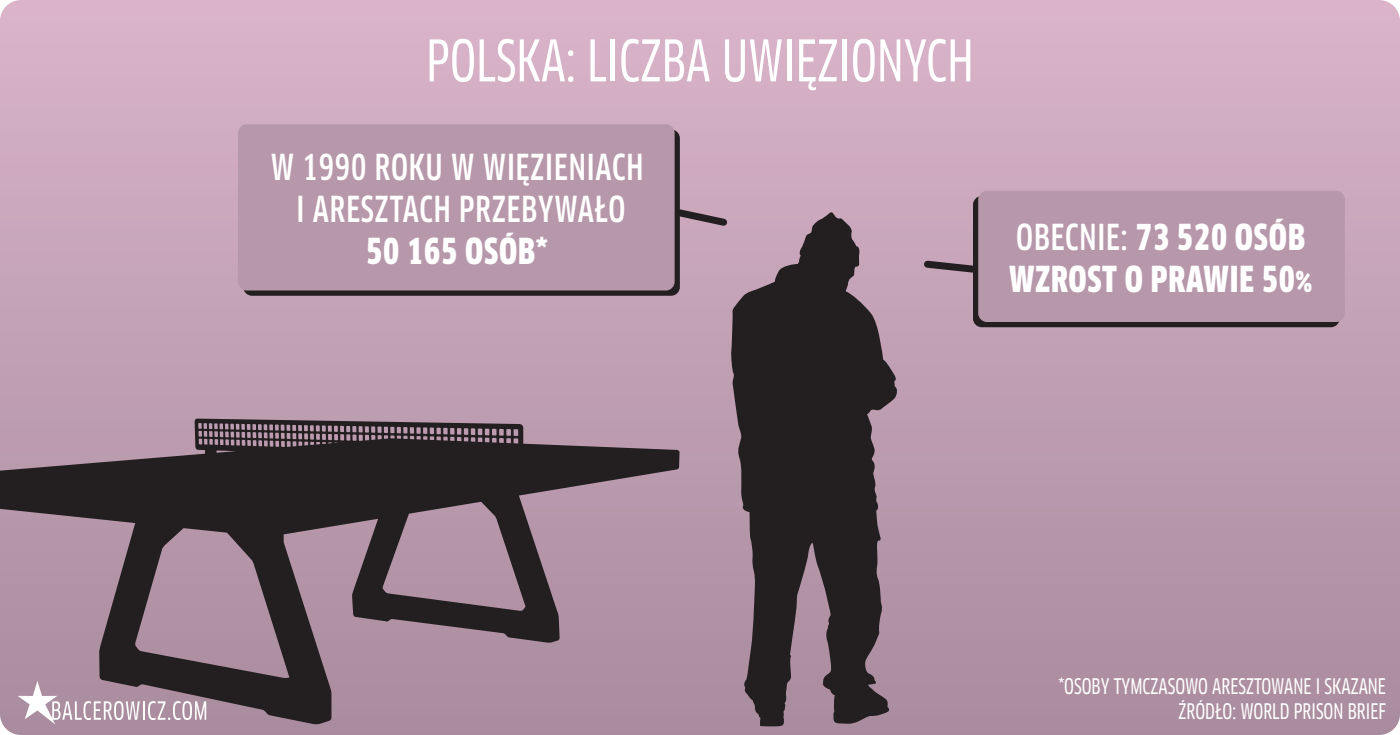
<style>
.page{position:relative;width:1400px;height:735px;background:#fff}
.page>*{position:absolute;margin:0;border:0;box-sizing:border-box;transform-origin:0 0}
.t1{font:56px "Clan Pro Cond News";color:#fff}
.t2{font:900 condensed 35px/42px "Clan Pro";letter-spacing:.025em;color:#fff}
.t3{font:500 condensed 35px/42px "Clan Pro";letter-spacing:.025em;color:#fff;text-align:center}
.t4{font:21px/25.2px "Clan Pro Cond News";color:#fff;text-align:right}
.s1{font-weight:500}
.s2{font-size:28px}
</style>
<div class="page">
<div style="left:0;top:0;width:1400px;height:735px;background:linear-gradient(to bottom,#dab4c9,#a88b9e)"></div>
<svg style="left:731px;top:210px;width:167px;height:517px;background:#574a51"></svg>
<svg style="left:0;top:419px;width:680px;height:305px;background:#7c6773"></svg>
<svg style="left:18px;top:681px;width:188px;height:43px;background:#ad97a5"></svg>
<div style="left:243px;top:130px;width:437px;height:166px;background:#231f20;border-radius:9px"></div>
<svg style="left:679px;top:203px;width:53px;height:28px"></svg>
<div style="left:238px;top:124px;width:437px;height:167px;background:#b798ab;border-radius:9px"></div>
<div style="left:973px;top:196px;width:367px;height:131px;background:#231f20;border-radius:9px"></div>
<svg style="left:920px;top:257px;width:53px;height:20px"></svg>
<div style="left:978px;top:191px;width:367px;height:131px;background:#b798ab;border-radius:9px"></div>
<h1 class="t1" style="left:426px;top:28px;width:549px">POLSKA: LICZBA UWIĘZIONYCH</h1>
<h2 class="t3" style="left:271px;top:146px;width:374px">W 1990 ROKU W WIĘZIENIACH<br>I ARESZTACH PRZEBYWAŁO</h2>
<h2 class="t2" style="left:366px;top:230px;width:183px">50 165 OSÓB*</h2>
<h2 class="t2" style="left:1009px;top:216px;width:304px"><span class="s1">OBECNIE:</span> 73 520 OSÓB<br>WZROST O PRAWIE 50<span class="s2">%</span></h2>
<p class="t4" style="left:1059px;top:674px;width:329px">*OSOBY TYMCZASOWO ARESZTOWANE I SKAZANE<br>ŹRÓDŁO: WORLD PRISON BRIEF</p>
</div>
